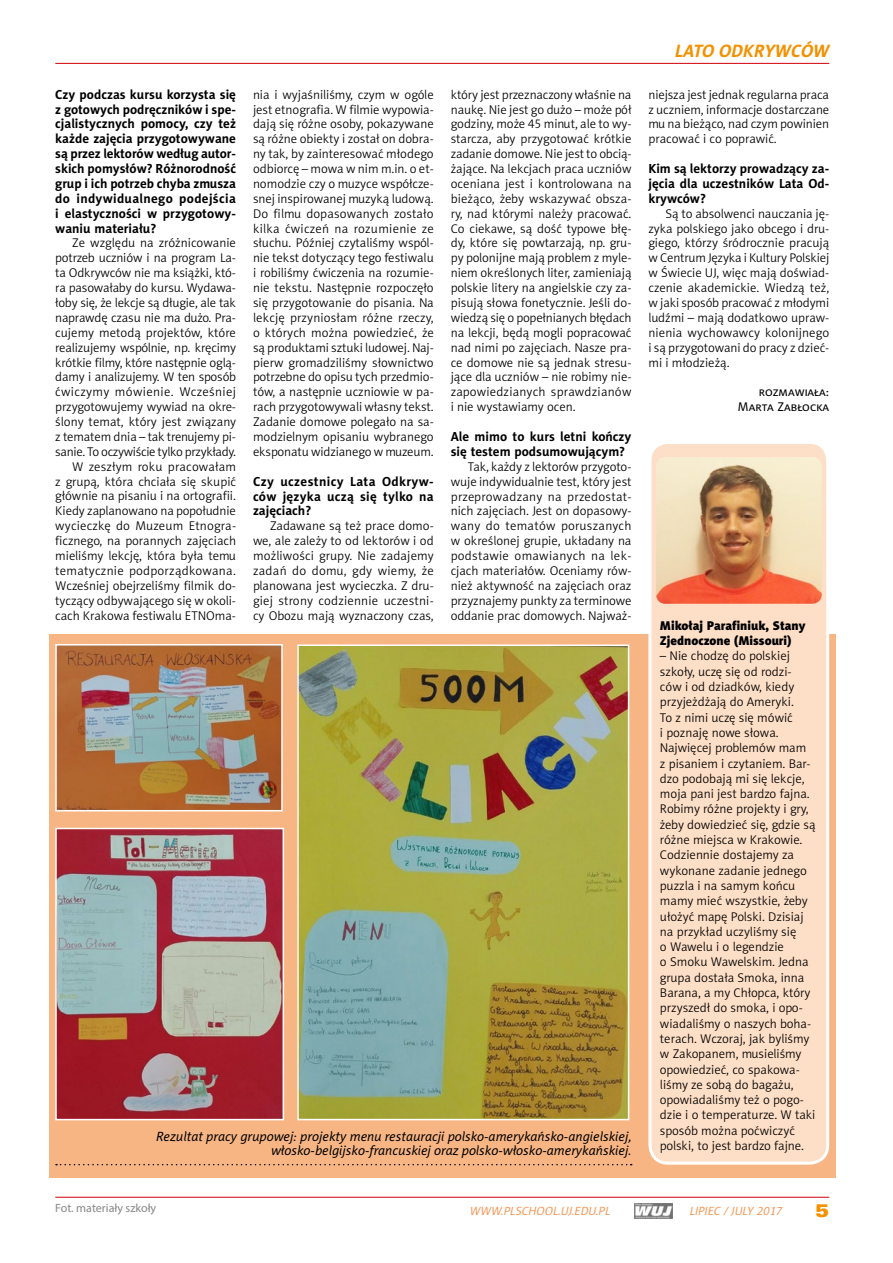
<style>
.page{position:relative;width:893px;height:1263px;background:#fff}
.page>*{position:absolute;margin:0;border:0;box-sizing:border-box;transform-origin:0 0}
.t1{font:italic 700 18px "Naomi Sans EFN";color:#f39100}
.t2{font:18px "Zurich U Blk Ex EU";color:#f39100}
.t3{font:italic 13.5px/14.9px "Naomi Sans EFN";color:#000;text-align:right}
.t4{font:700 13.2px/14.9px "Naomi Sans EFN";color:#000;text-align:justify}
.t5{font:12.75px/14.9px "Naomi Sans EFN Light";color:#000;text-align:justify}
.t6{font:12.75px/15.3px "Naomi Sans EFN Black";color:#000}
.t7{font:12.75px/14.9px "Naomi Sans EFN";color:#000;text-align:right}
.t8{font:italic 12px "Naomi Sans EFN";color:#f49a5b}
.t9{font:12px "Myriad Pro";color:#868786}
</style>
<div class="page">
<hr style="left:55px;top:1197px;width:774px;height:1px;background:#d10007">
<img style="left:635px;top:1203px;width:37px;height:16px">
<div style="left:49px;top:634px;width:787px;height:544px;background:#f8b584"></div>
<hr style="left:55px;top:63px;width:774px;height:1px;background:#d10007">
<img style="left:58px;top:647px;width:222px;height:161px">
<div style="left:55px;top:644px;width:228px;height:167px;border:2px solid #fff"></div>
<img style="left:300px;top:647px;width:326px;height:470px">
<div style="left:297px;top:644px;width:332px;height:476px;border:2px solid #fff"></div>
<img style="left:58px;top:831px;width:223px;height:286px">
<div style="left:55px;top:828px;width:229px;height:292px;border:2px solid #fff"></div>
<svg style="left:56px;top:1164px;width:576px;height:1px"></svg>
<div style="left:650px;top:442px;width:178px;height:721px;background:#fddec6;border-radius:18px"></div>
<img style="left:656px;top:457px;width:166px;height:147px">
<div style="left:648px;top:441px;width:181px;height:723px;border:3px solid #fff;border-radius:18px"></div>
<p class="t4" style="left:55px;top:87px;width:182px">Czy podczas kursu korzysta się z gotowych podręczników i spe&shy;cjalistycznych pomocy, czy też każde zajęcia przygotowywane są przez lektorów według autor&shy;skich pomysłów? Różnorodność grup i ich potrzeb chyba zmusza do indywidualnego podejścia i elastyczności w przygotowy&shy;waniu materiału?</p>
<p class="t5" style="left:55px;top:236px;width:182px;text-align:right">Ze względu na zróżnicowanie potrzeb uczniów i na program La&shy;ta Odkrywców nie ma książki, któ&shy;ra pasowałaby do kursu. Wydawa&shy;łoby się, że lekcje są długie, ale tak naprawdę czasu nie ma dużo. Pra&shy;cujemy metodą projektów, które realizujemy wspólnie, np. kręcimy krótkie filmy, które następnie oglą&shy;damy i analizujemy. W ten sposób ćwiczymy mówienie. Wcześniej przygotowujemy wywiad na okre&shy;ślony temat, który jest związany z tematem dnia – tak trenujemy pi&shy;sanie. To oczywiście tylko przykłady.<br>W zeszłym roku pracowałam<br>z grupą, która chciała się skupić głównie na pisaniu i na ortografii.<br>Kiedy zaplanowano na popołudnie wycieczkę do Muzeum Etnogra&shy;ficznego, na porannych zajęciach mieliśmy lekcję, która była temu tematycznie podporządkowana.<br>Wcześniej obejrzeliśmy filmik do&shy;tyczący odbywającego się w okoli&shy;cach Krakowa festiwalu ETNOma-</p>
<p class="t5" style="left:253px;top:87px;width:182px">nia i wyjaśniliśmy, czym w ogóle jest etnografia. W filmie wypowia&shy;dają się różne osoby, pokazywane są różne obiekty i został on dobra&shy;ny tak, by zainteresować młodego odbiorcę – mowa w nim m.in. o et&shy;nomodzie czy o muzyce współcze&shy;snej inspirowanej muzyką ludową.<br>Do filmu dopasowanych zostało kilka ćwiczeń na rozumienie ze słuchu. Później czytaliśmy wspól&shy;nie tekst dotyczący tego festiwalu i robiliśmy ćwiczenia na rozumie&shy;nie tekstu. Następnie rozpoczęło się przygotowanie do pisania. Na lekcję przyniosłam różne rzeczy, o których można powiedzieć, że są produktami sztuki ludowej. Naj&shy;pierw gromadziliśmy słownictwo potrzebne do opisu tych przedmio&shy;tów, a następnie uczniowie w pa&shy;rach przygotowywali własny tekst.<br>Zadanie domowe polegało na sa&shy;modzielnym opisaniu wybranego eksponatu widzianego w muzeum.</p>
<p class="t4" style="left:253px;top:474px;width:182px">Czy uczestnicy Lata Odkryw&shy;ców języka uczą się tylko na zajęciach?</p>
<p class="t5" style="left:253px;top:518px;width:182px;text-indent:17px">Zadawane są też prace domo&shy;we, ale zależy to od lektorów i od możliwości grupy. Nie zadajemy zadań do domu, gdy wiemy, że planowana jest wycieczka. Z dru&shy;giej strony codziennie uczestni&shy;cy Obozu mają wyznaczony czas,</p>
<p class="t5" style="left:451px;top:87px;width:182px">który jest przeznaczony właśnie na naukę. Nie jest go dużo – może pół godziny, może 45 minut, ale to wy&shy;starcza, aby przygotować krótkie zadanie domowe. Nie jest to obcią&shy;żające. Na lekcjach praca uczniów oceniana jest i kontrolowana na bieżąco, żeby wskazywać obsza&shy;ry, nad którymi należy pracować.<br>Co ciekawe, są dość typowe błę&shy;dy, które się powtarzają, np. gru&shy;py polonijne mają problem z myle&shy;niem określonych liter, zamieniają polskie litery na angielskie czy za&shy;pisują słowa fonetycznie. Jeśli do&shy;wiedzą się o popełnianych błędach na lekcji, będą mogli popracować nad nimi po zajęciach. Nasze pra&shy;ce domowe nie są jednak stresu&shy;jące dla uczniów – nie robimy nie&shy;zapowiedzianych sprawdzianów i nie wystawiamy ocen.</p>
<p class="t4" style="left:451px;top:429px;width:182px">Ale mimo to kurs letni kończy się testem podsumowującym?</p>
<p class="t5" style="left:451px;top:459px;width:182px;text-indent:17px">Tak, każdy z lektorów przygoto&shy;wuje indywidualnie test, który jest przeprowadzany na przedostat&shy;nich zajęciach. Jest on dopasowy&shy;wany do tematów poruszanych w określonej grupie, układany na podstawie omawianych na lek&shy;cjach materiałów. Oceniamy rów&shy;nież aktywność na zajęciach oraz przyznajemy punkty za terminowe oddanie prac domowych. Najważ-</p>
<p class="t3" style="left:156px;top:1129px;width:477px">Rezultat pracy grupowej: projekty menu restauracji polsko-amerykańsko-angielskiej, włosko-belgijsko-francuskiej oraz polsko-włosko-amerykańskiej.</p>
<h1 class="t1" style="left:675px;top:40px;width:155px">LATO ODKRYWCÓW</h1>
<p class="t5" style="left:648px;top:87px;width:182px">niejsza jest jednak regularna praca z uczniem, informacje dostarczane mu na bieżąco, nad czym powinien pracować i co poprawić.</p>
<p class="t4" style="left:648px;top:161px;width:182px">Kim są lektorzy prowadzący za&shy;jęcia dla uczestników Lata Od&shy;krywców?</p>
<p class="t5" style="left:648px;top:206px;width:182px;text-indent:17px">Są to absolwenci nauczania ję&shy;zyka polskiego jako obcego i dru&shy;giego, którzy śródrocznie pracują w Centrum Języka i Kultury Polskiej w Świecie UJ, więc mają doświad&shy;czenie akademickie. Wiedzą też, w jaki sposób pracować z młodymi ludźmi – mają dodatkowo upraw&shy;nienia wychowawcy kolonijnego i są przygotowani do pracy z dzieć&shy;mi i młodzieżą.</p>
<p class="t7" style="left:738px;top:384px;width:93px">rozmawiała:<br>Marta Zabłocka</p>
<p class="t6" style="left:660px;top:618px;width:147px">Mikołaj Parafiniuk, Stany<br>Zjednoczone (Missouri)</p>
<p class="t5" style="left:660px;top:648px;width:157px;line-height:15.3px;text-align:left">– Nie chodzę do polskiej szkoły, uczę się od rodzi&shy;ców i od dziadków, kiedy przyjeżdżają do Ameryki.<br>To z nimi uczę się mówić<br>i poznaję nowe słowa.<br>Najwięcej problemów mam<br>z pisaniem i czytaniem. Bar&shy;dzo podobają mi się lekcje, moja pani jest bardzo fajna.<br>Robimy różne projekty i gry, żeby dowiedzieć się, gdzie są różne miejsca w Krakowie.<br>Codziennie dostajemy za wykonane zadanie jednego puzzla i na samym końcu mamy mieć wszystkie, żeby ułożyć mapę Polski. Dzisiaj na przykład uczyliśmy się<br>o Wawelu i o legendzie<br>o Smoku Wawelskim. Jedna grupa dostała Smoka, inna<br>Barana, a my Chłopca, który przyszedł do smoka, i opo&shy;wiadaliśmy o naszych boha&shy;terach. Wczoraj, jak byliśmy w Zakopanem, musieliśmy opowiedzieć, co spakowa&shy;liśmy ze sobą do bagażu, opowiadaliśmy też o pogo&shy;dzie i o temperaturze. W taki sposób można poćwiczyć polski, to jest bardzo fajne.</p>
<p class="t9" style="left:55px;top:1201px;width:103px">Fot. materiały szkoły</p>
<p class="t8" style="left:470px;top:1204px;width:142px">www.plschool.uj.edu.pl</p>
<p class="t8" style="left:690px;top:1204px;width:94px">LIPIEC / JULY 2017</p>
<h1 class="t2" style="left:815px;top:1200px;width:16px">5</h1>
</div>
